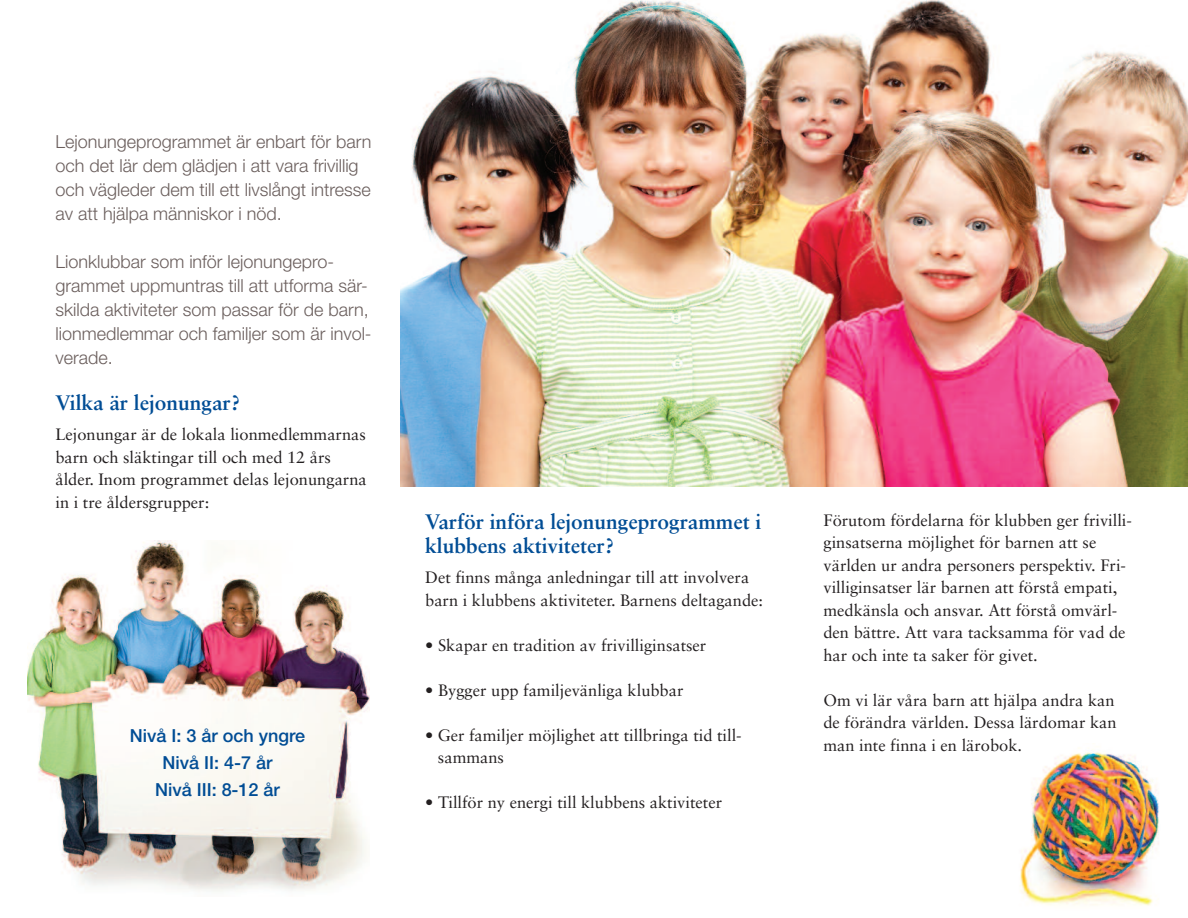
<style>
.page{position:relative;width:1188px;height:918px;background:#fff}
.page>*{position:absolute;margin:0;border:0;box-sizing:border-box;transform-origin:0 0}
.t1{font:700 21px/24px "Sabon";color:#014d95}
.t2{font:300 18px/24px "Helvetica Neue";color:#6b5f5d}
.t3{font:500 18px/27px "Helvetica Neue";color:#014d95;text-align:center}
.t4{font:16.5px/22.5px "Sabon";color:#231f20}
</style>
<div class="page">
<img style="left:28px;top:540px;width:341px;height:352px">
<img style="left:401px;top:0;width:786px;height:486px">
<img style="left:1020px;top:748px;width:140px;height:158px">
<p class="t2" style="left:55px;top:131px;width:318px">Lejonungeprogrammet är enbart för barn och det lär dem glädjen i att vara frivillig och vägleder dem till ett livslångt intresse av att hjälpa människor i nöd.</p>
<p class="t2" style="left:55px;top:251px;width:318px">Lionklubbar som inför lejonungepro&shy;grammet uppmuntras till att utforma sär&shy;skilda aktiviteter som passar för de barn, lionmedlemmar och familjer som är invol&shy;verade.</p>
<p class="t1" style="left:55px;top:393px;width:186px">Vilka är lejonungar?</p>
<p class="t4" style="left:55px;top:425px;width:313px">Lejonungar är de lokala lionmedlemmarnas barn och släktingar till och med 12 års ålder. Inom programmet delas lejonungarna in i tre åldersgrupper:</p>
<p class="t3" style="left:130px;top:724px;width:177px">Nivå I: 3 år och yngre<br>Nivå II: 4-7 år<br>Nivå III: 8-12 år</p>
<p class="t1" style="left:425px;top:511px;width:338px">Varför införa lejonungeprogrammet i klubbens aktiviteter?</p>
<p class="t4" style="left:425px;top:567px;width:339px">Det finns många anledningar till att involvera barn i klubbens aktiviteter. Barnens deltagande:</p>
<p class="t4" style="left:425px;top:635px;width:283px">• Skapar en tradition av frivilliginsatser</p>
<p class="t4" style="left:425px;top:680px;width:260px">• Bygger upp familjevänliga klubbar</p>
<p class="t4" style="left:438px;top:725px;width:305px;text-indent:-13px">• Ger familjer möjlighet att tillbringa tid till&shy;sammans</p>
<p class="t4" style="left:425px;top:792px;width:298px">• Tillför ny energi till klubbens aktiviteter</p>
<p class="t4" style="left:824px;top:510px;width:310px">Förutom fördelarna för klubben ger frivilli&shy;ginsatserna möjlighet för barnen att se världen ur andra personers perspektiv. Fri&shy;villiginsatser lär barnen att förstå empati, medkänsla och ansvar. Att förstå omvärl&shy;den bättre. Att vara tacksamma för vad de har och inte ta saker för givet.</p>
<p class="t4" style="left:824px;top:690px;width:295px;text-align:justify">Om vi lär våra barn att hjälpa andra kan de förändra världen. Dessa lärdomar kan man inte finna i en lärobok.</p>
</div>
